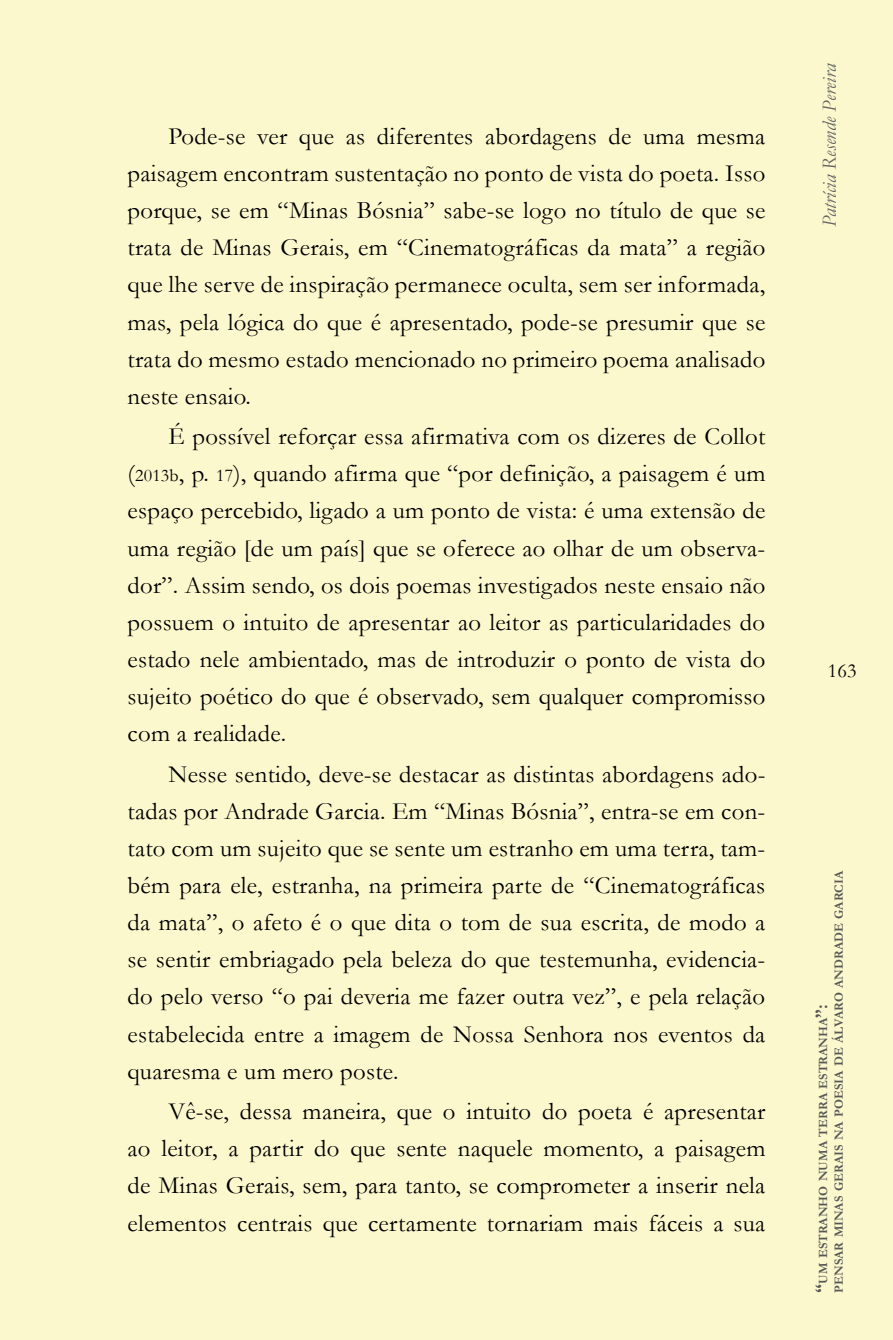
<style>
.page{position:relative;width:893px;height:1340px;background:#fff}
.page>*{position:absolute;margin:0;border:0;box-sizing:border-box;transform-origin:0 0}
.t1{font:24.75px/37.1px "Garamond";letter-spacing:.01em;color:#000;text-align:justify}
.t2{font:italic 20.25px "Garamond";color:#646363}
.t3{font:20.25px "Garamond";color:#000}
.t4{font:700 12.6px/15.8px "Garamond";color:#575756}
.s1{font-size:18px}
</style>
<div class="page">
<div style="left:0;top:0;width:893px;height:1339px;background:#fcf8cd"></div>
<p class="t1" style="left:128px;top:117px;width:639px;text-indent:41px">Pode-se ver que as diferentes abordagens de uma mesma paisagem encontram sustentação no ponto de vista do poeta. Isso porque, se em “Minas Bósnia” sabe-se logo no título de que se trata de Minas Gerais, em “Cinematográficas da mata” a região que lhe serve de inspiração permanece oculta, sem ser informada, mas, pela lógica do que é apresentado, pode-se presumir que se trata do mesmo estado mencionado no primeiro poema analisado neste ensaio.</p>
<p class="t1" style="left:128px;top:417px;width:639px;text-indent:41px">É possível reforçar essa afirmativa com os dizeres de Collot (<span class="s1">2013b</span>, p. <span class="s1">17</span>), quando afirma que “por definição, a paisagem é um espaço percebido, ligado a um ponto de vista: é uma extensão de uma região [de um país] que se oferece ao olhar de um observa&shy;dor”. Assim sendo, os dois poemas investigados neste ensaio não possuem o intuito de apresentar ao leitor as particularidades do estado nele ambientado, mas de introduzir o ponto de vista do sujeito poético do que é observado, sem qualquer compromisso com a realidade.</p>
<p class="t1" style="left:128px;top:754px;width:639px;text-indent:41px">Nesse sentido, deve-se destacar as distintas abordagens ado&shy;tadas por Andrade Garcia. Em “Minas Bósnia”, entra-se em con&shy;tato com um sujeito que se sente um estranho em uma terra, tam&shy;bém para ele, estranha, na primeira parte de “Cinematográficas da mata”, o afeto é o que dita o tom de sua escrita, de modo a se sentir embriagado pela beleza do que testemunha, evidencia&shy;do pelo verso “o pai deveria me fazer outra vez”, e pela relação estabelecida entre a imagem de Nossa Senhora nos eventos da quaresma e um mero poste.</p>
<p class="t1" style="left:128px;top:1092px;width:639px;text-indent:41px">Vê-se, dessa maneira, que o intuito do poeta é apresentar ao leitor, a partir do que sente naquele momento, a paisagem de Minas Gerais, sem, para tanto, se comprometer a inserir nela elementos centrais que certamente tornariam mais fáceis a sua</p>
<p class="t2" style="left:816px;top:227px;width:165px;rotate:-90deg">Patrícia Resende Pereira</p>
<p class="t3" style="left:828px;top:656px;width:30px">163</p>
<p class="t4" style="left:815px;top:1292px;width:424px;rotate:-90deg"><span class="s1">“</span>um estranho numa terra estranha<span class="s1">”:<br></span>pensar minas gerais na poesia de álvaro andrade garcia</p>
</div>
